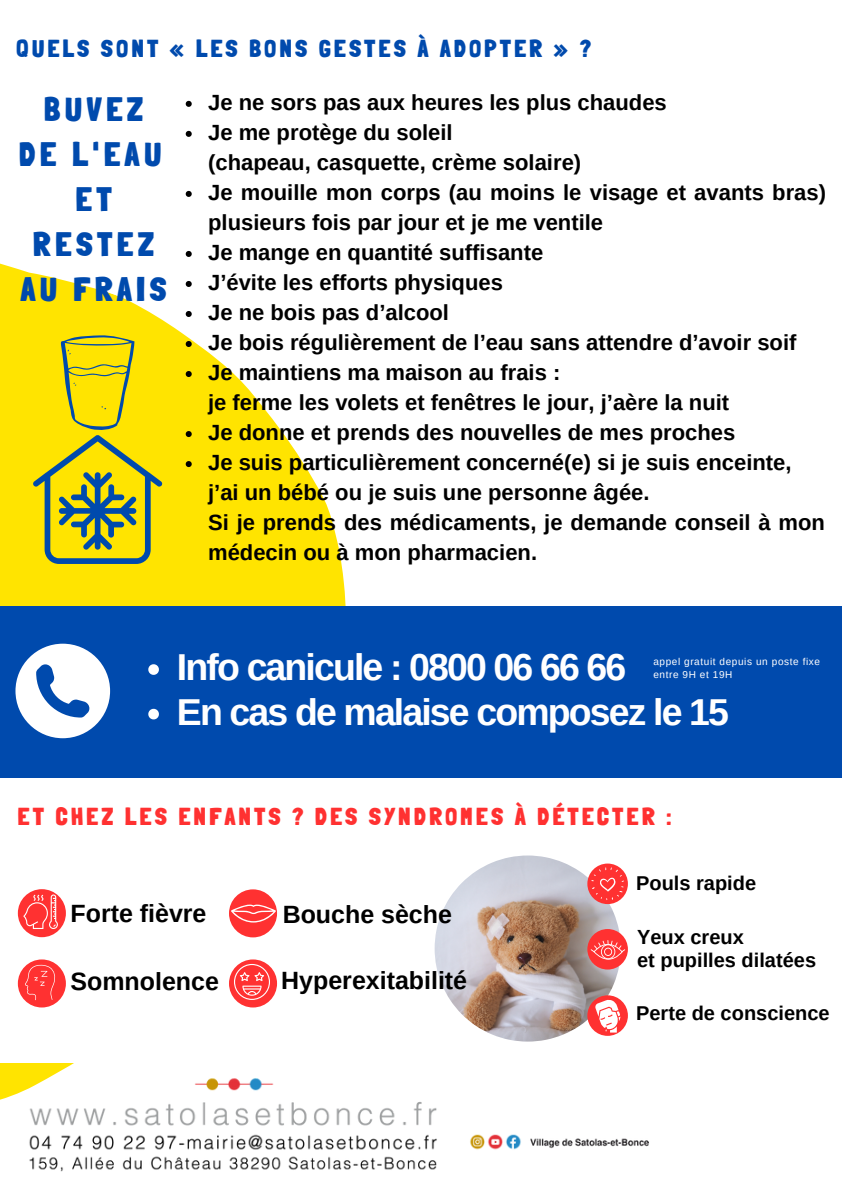
<style>
.page{position:relative;width:842px;height:1191px;background:#fff}
.page>*{position:absolute;margin:0;border:0;box-sizing:border-box;transform-origin:0 0}
.t1{font:700 37.4px "Arimo";letter-spacing:-.05em;color:#fff}
.t2{font:900 33.2px/45px "Londrina Solid";letter-spacing:.15em;color:#004aad;text-align:center}
.t3{font:700 25px "Arimo";color:#000}
.t4{font:900 24px "Londrina Solid";letter-spacing:.15em;color:#ff3131}
.t5{font:900 24px "Londrina Solid";letter-spacing:.15em;color:#004aad}
.t6{font:700 22px/30px "Arimo";color:#000}
.t7{font:700 20px "Arimo";color:#000}
.t8{font:10px "Arimo";letter-spacing:.06em;color:#fff}
</style>
<div class="page">
<svg style="left:0;top:253px;width:347px;height:354px;fill:#ffe400"></svg>
<div style="left:229px;top:959px;width:48px;height:49px;background:#ff3131;border-radius:50%"></div>
<img style="left:434px;top:856px;width:186px;height:176px">
<div style="left:229px;top:889px;width:48px;height:48px;background:#ff3131;border-radius:50%"></div>
<div style="left:587px;top:864px;width:41px;height:40px;background:#ff3131;border-radius:50%"></div>
<div style="left:587px;top:929px;width:41px;height:41px;background:#ff3131;border-radius:50%"></div>
<div style="left:587px;top:995px;width:41px;height:41px;background:#ff3131;border-radius:50%"></div>
<div style="left:18px;top:889px;width:48px;height:48px;background:#ff3131;border-radius:50%"></div>
<svg style="left:23px;top:895px;width:35px;height:34px"></svg>
<div style="left:18px;top:959px;width:48px;height:49px;background:#ff3131;border-radius:50%"></div>
<svg style="left:25px;top:964px;width:31px;height:36px"></svg>
<svg style="left:231px;top:905px;width:45px;height:18px"></svg>
<svg style="left:234px;top:964px;width:36px;height:36px"></svg>
<svg style="left:591px;top:867px;width:33px;height:33px"></svg>
<svg style="left:590px;top:940px;width:35px;height:20px"></svg>
<svg style="left:595px;top:1000px;width:25px;height:32px"></svg>
<div style="left:0;top:607px;width:842px;height:171px;background:#004aad"></div>
<svg style="left:15px;top:644px;width:95px;height:94px"></svg>
<svg style="left:33px;top:335px;width:129px;height:229px;background:#cdc621"></svg>
<img style="left:0;top:1032px;width:649px;height:140px">
<svg style="left:148px;top:664px;width:11px;height:11px"></svg>
<svg style="left:148px;top:709px;width:11px;height:10px"></svg>
<svg style="left:186px;top:101px;width:6px;height:6px"></svg>
<svg style="left:186px;top:131px;width:6px;height:6px"></svg>
<svg style="left:186px;top:191px;width:6px;height:6px"></svg>
<svg style="left:186px;top:251px;width:6px;height:6px"></svg>
<svg style="left:186px;top:281px;width:6px;height:6px"></svg>
<svg style="left:186px;top:311px;width:6px;height:6px"></svg>
<svg style="left:186px;top:341px;width:6px;height:6px"></svg>
<svg style="left:186px;top:371px;width:6px;height:6px"></svg>
<svg style="left:186px;top:431px;width:6px;height:6px"></svg>
<svg style="left:186px;top:461px;width:6px;height:6px"></svg>
<p class="t5" style="left:17px;top:35px;width:575px">QUELS SONT « LES BONS GESTES À ADOPTER » ?</p>
<p class="t2" style="left:19px;top:87px;width:144px">BUVEZ<br>DE L'EAU</p>
<p class="t2" style="left:21px;top:177px;width:147px">ET<br>RESTEZ<br>AU FRAIS</p>
<p class="t6" style="left:208px;top:87px;width:460px">Je ne sors pas aux heures les plus chaudes</p>
<p class="t6" style="left:208px;top:117px;width:246px">Je me protège du soleil</p>
<p class="t6" style="left:208px;top:177px;width:619px">Je mouille mon corps (au moins le visage et avants bras) plusieurs fois par jour et je me ventile</p>
<p class="t6" style="left:208px;top:237px;width:336px">Je mange en quantité suffisante</p>
<p class="t6" style="left:208px;top:267px;width:296px">J’évite les efforts physiques</p>
<p class="t6" style="left:208px;top:297px;width:242px">Je ne bois pas d’alcool</p>
<p class="t6" style="left:208px;top:327px;width:590px">Je bois régulièrement de l’eau sans attendre d’avoir soif</p>
<p class="t6" style="left:208px;top:357px;width:354px">Je maintiens ma maison au frais :</p>
<p class="t6" style="left:208px;top:147px;width:374px">(chapeau, casquette, crème solaire)</p>
<p class="t6" style="left:208px;top:387px;width:522px">je ferme les volets et fenêtres le jour, j’aère la nuit</p>
<p class="t6" style="left:208px;top:417px;width:528px">Je donne et prends des nouvelles de mes proches</p>
<p class="t6" style="left:208px;top:447px;width:585px">Je suis particulièrement concerné(e) si je suis enceinte,</p>
<p class="t6" style="left:208px;top:477px;width:443px">j’ai un bébé ou je suis une personne âgée.</p>
<p class="t6" style="left:208px;top:507px;width:618px">Si je prends des médicaments, je demande conseil à mon médecin ou à mon pharmacien.</p>
<p class="t1" style="left:177px;top:646px;width:451px">Info canicule : 0800 06 66 66</p>
<p class="t1" style="left:177px;top:691px;width:553px">En cas de malaise composez le 15</p>
<p class="t8" style="left:653px;top:655px;width:168px">appel gratuit depuis un poste fixe</p>
<p class="t8" style="left:653px;top:669px;width:81px">entre 9H et 19H</p>
<p class="t4" style="left:18px;top:802px;width:655px">ET CHEZ LES ENFANTS ? DES SYNDROMES À DÉTECTER :</p>
<p class="t3" style="left:70px;top:899px;width:137px">Forte fièvre</p>
<p class="t3" style="left:283px;top:900px;width:171px">Bouche sèche</p>
<p class="t3" style="left:70px;top:968px;width:150px">Somnolence</p>
<p class="t3" style="left:281px;top:966px;width:187px">Hyperexitabilité</p>
<p class="t7" style="left:636px;top:871px;width:122px">Pouls rapide</p>
<p class="t7" style="left:637px;top:925px;width:108px">Yeux creux</p>
<p class="t7" style="left:637px;top:949px;width:180px">et pupilles dilatées</p>
<p class="t7" style="left:636px;top:1002px;width:195px">Perte de conscience</p>
</div>
